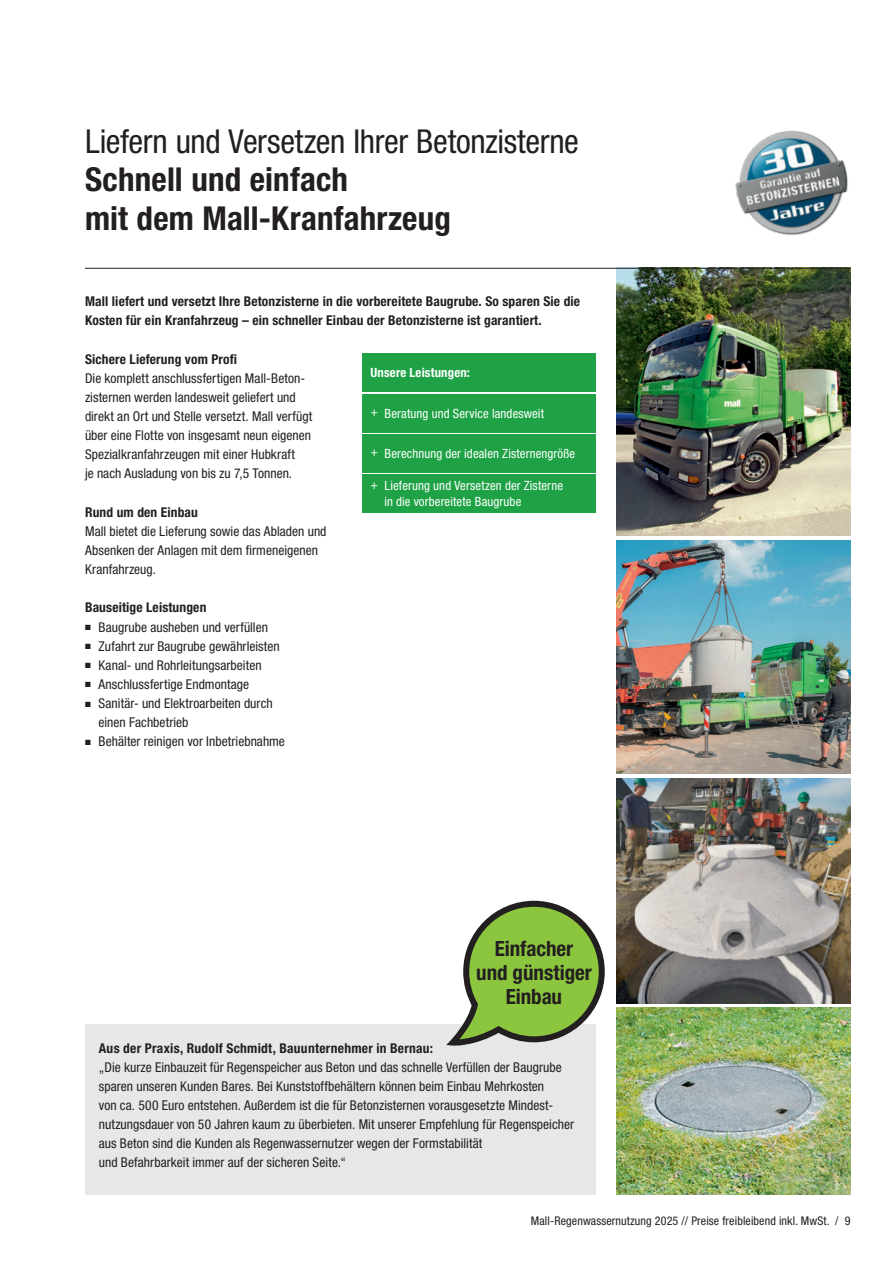
<style>
.page{position:relative;width:893px;height:1263px;background:#fff}
.page>*{position:absolute;margin:0;border:0;box-sizing:border-box;transform-origin:0 0}
.t1{font:700 condensed 33px/38.2px "Helvetica Neue LT Pro";letter-spacing:.005em;color:#231f20}
.t2{font:condensed 33px "Helvetica Neue LT Pro";letter-spacing:-.01em;color:#231f20}
.t3{font:700 condensed 21px/24px "Helvetica Neue LT Pro";color:#231f20;text-align:center}
.t4{font:condensed 13.5px/19.2px "Helvetica Neue LT Pro";letter-spacing:.005em;color:#231f20}
.t5{font:700 condensed 13.5px/19.2px "Helvetica Neue LT Pro";letter-spacing:.01em;color:#231f20}
.t6{font:condensed 12.75px/15.8px "Helvetica Neue LT Pro";letter-spacing:.01em;color:#fff}
.t7{font:700 condensed 12.75px "Helvetica Neue LT Pro";letter-spacing:.015em;color:#fff}
.t8{font:condensed 12px "Helvetica Neue LT Pro";letter-spacing:.01em;color:#231f20}
</style>
<div class="page">
<img style="left:617px;top:269px;width:233px;height:267px">
<hr style="left:85px;top:268px;width:765px;height:1px;background:#231f20">
<img style="left:617px;top:540px;width:233px;height:234px">
<img style="left:617px;top:778px;width:233px;height:225px">
<img style="left:617px;top:1008px;width:233px;height:187px">
<img style="left:735px;top:130px;width:113px;height:106px">
<div style="left:362px;top:353px;width:234px;height:39px;background:#1fa245"></div>
<div style="left:362px;top:394px;width:234px;height:38px;background:#1fa245"></div>
<div style="left:362px;top:434px;width:234px;height:38px;background:#1fa245"></div>
<div style="left:362px;top:475px;width:234px;height:38px;background:#1fa245"></div>
<div style="left:85px;top:1025px;width:510px;height:170px;background:#e6e7e9"></div>
<svg style="left:447px;top:900px;width:158px;height:145px"></svg>
<h1 class="t2" style="left:85px;top:122px;width:495px">Liefern und Versetzen Ihrer Betonzisterne</h1>
<h1 class="t1" style="left:85px;top:161px;width:367px">Schnell und einfach<br>mit dem Mall-Kranfahrzeug</h1>
<p class="t5" style="left:85px;top:292px;width:497px">Mall liefert und versetzt Ihre Betonzisterne in die vorbereitete Baugrube. So sparen Sie die<br>Kosten für ein Kranfahrzeug – ein schneller Einbau der Betonzisterne ist garantiert.</p>
<p class="t5" style="left:85px;top:349px;width:154px">Sichere Lieferung vom Profi</p>
<p class="t4" style="left:85px;top:368px;width:229px">Die komplett anschlussfertigen Mall-Beton&shy;zisternen werden landesweit geliefert und direkt an Ort und Stelle versetzt. Mall verfügt über eine Flotte von insgesamt neun eigenen Spezialkranfahrzeugen mit einer Hubkraft<br>je nach Ausladung von bis zu 7,5 Tonnen.</p>
<p class="t5" style="left:85px;top:502px;width:114px">Rund um den Einbau</p>
<p class="t4" style="left:85px;top:521px;width:243px">Mall bietet die Lieferung sowie das Abladen und<br>Absenken der Anlagen mit dem firmeneigenen<br>Kranfahrzeug.</p>
<p class="t5" style="left:85px;top:598px;width:123px">Bauseitige Leistungen</p>
<p class="t4" style="left:85px;top:617px;width:184px">■ Baugrube ausheben und verfüllen</p>
<p class="t4" style="left:85px;top:636px;width:196px">■ Zufahrt zur Baugrube gewährleisten</p>
<p class="t4" style="left:85px;top:655px;width:178px">■ Kanal- und Rohrleitungsarbeiten</p>
<p class="t4" style="left:85px;top:674px;width:166px">■ Anschlussfertige Endmontage</p>
<p class="t4" style="left:99px;top:693px;width:176px;text-indent:-13px">■ Sanitär- und Elektroarbeiten durch einen Fachbetrieb</p>
<p class="t4" style="left:85px;top:732px;width:201px">■ Behälter reinigen vor Inbetriebnahme</p>
<p class="t7" style="left:370px;top:365px;width:101px">Unsere Leistungen:</p>
<p class="t6" style="left:370px;top:405px;width:175px">+ Beratung und Service landesweit</p>
<p class="t6" style="left:370px;top:445px;width:206px">+ Berechnung der idealen Zisternengröße</p>
<p class="t6" style="left:384px;top:478px;width:180px;text-indent:-14px">+ Lieferung und Versetzen der Zisterne in die vorbereitete Baugrube</p>
<h2 class="t3" style="left:476px;top:936px;width:117px">Einfacher<br>und günstiger<br>Einbau</h2>
<p class="t5" style="left:99px;top:1038px;width:336px">Aus der Praxis, Rudolf Schmidt, Bauunternehmer in Bernau:</p>
<p class="t4" style="left:99px;top:1057px;width:477px">„Die kurze Einbauzeit für Regenspeicher aus Beton und das schnelle Verfüllen der Baugrube sparen unseren Kunden Bares. Bei Kunststoffbehältern können beim Einbau Mehrkosten<br>von ca. 500 Euro entstehen. Außerdem ist die für Betonzisternen vorausgesetzte Mindest&shy;nutzungsdauer von 50 Jahren kaum zu überbieten. Mit unserer Empfehlung für Regenspeicher aus Beton sind die Kunden als Regenwassernutzer wegen der Formstabilität<br>und Befahrbarkeit immer auf der sicheren Seite.“</p>
<p class="t8" style="left:531px;top:1213px;width:321px">Mall-Regenwassernutzung 2025 // Preise freibleibend inkl. MwSt. / 9</p>
</div>
